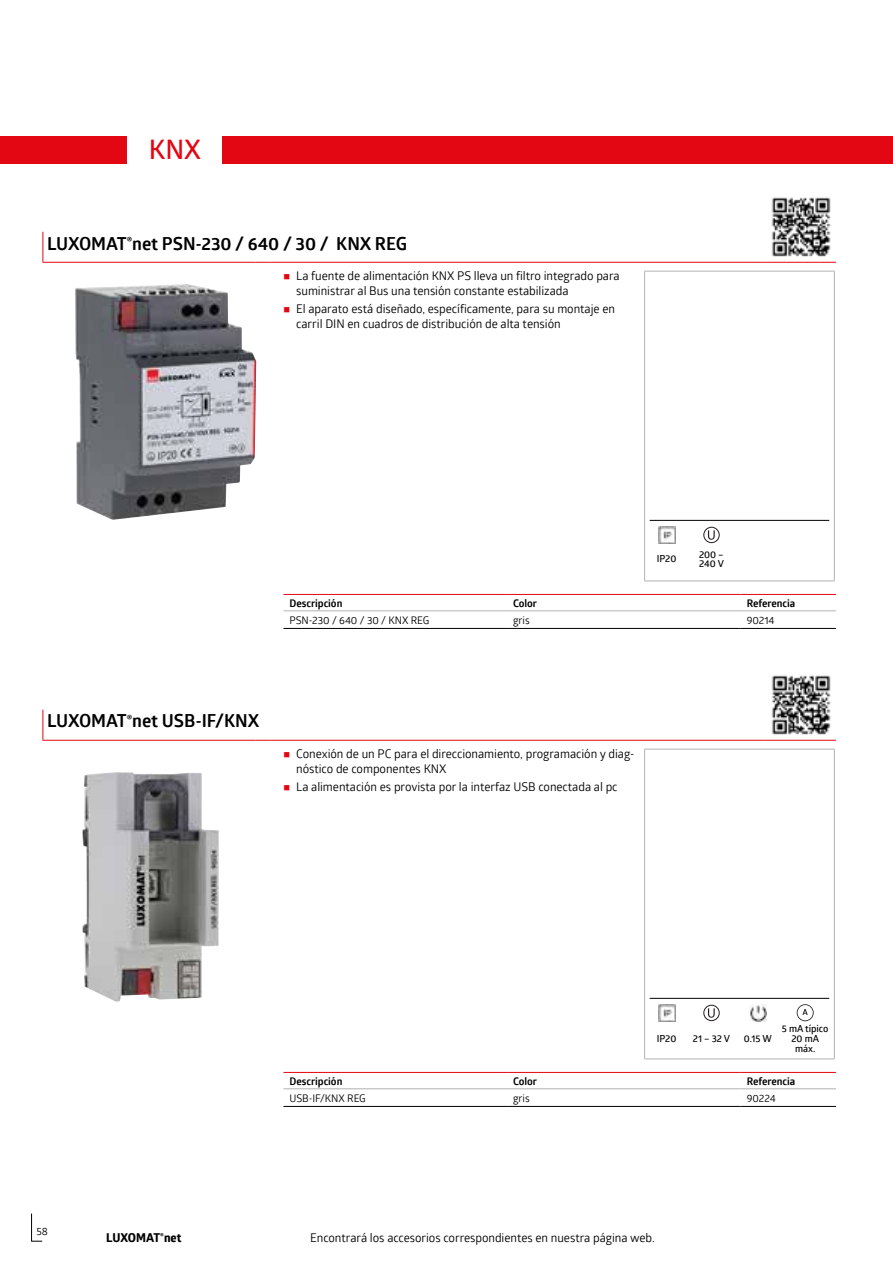
<style>
.page{position:relative;width:893px;height:1263px;background:#fff}
.page>*{position:absolute;margin:0;border:0;box-sizing:border-box;transform-origin:0 0}
.t1{font:600 27px "Glober";color:#e30613}
.t2{font:700 18px "Glober";letter-spacing:-.005em;color:#000}
.t3{font:12px/15px "Glober";letter-spacing:-.005em;color:#000}
.t4{font:700 12px "Globerx";color:#000}
.t5{font:10.5px "Glober";letter-spacing:-.005em;color:#000}
.t6{font:700 10.5px "Glober";letter-spacing:-.005em;color:#000}
.t7{font:600 9.75px/9.8px "Glober";letter-spacing:-.005em;color:#000}
</style>
<div class="page">
<div style="left:0;top:136px;width:893px;height:28px;background:#e30613"></div>
<svg style="left:31px;top:1213px;width:12px;height:29px"></svg>
<div style="left:128px;top:132px;width:94px;height:36px;background:#fff"></div>
<hr style="left:765px;top:262px;width:71px;height:1px;background:#e30613">
<hr style="left:43px;top:232px;width:1px;height:30px;background:#e30613">
<hr style="left:43px;top:262px;width:212px;height:1px;background:#e30613">
<svg style="left:255px;top:262px;width:16px;height:1px"></svg>
<hr style="left:271px;top:262px;width:494px;height:1px;background:#e30613">
<img style="left:771px;top:197px;width:60px;height:60px">
<img style="left:75px;top:284px;width:181px;height:236px">
<hr style="left:644px;top:271px;width:1px;height:309px;background:#b3b2b2">
<hr style="left:644px;top:271px;width:191px;height:1px;background:#b3b2b2">
<hr style="left:834px;top:271px;width:1px;height:309px;background:#b3b2b2">
<hr style="left:644px;top:580px;width:191px;height:1px;background:#b3b2b2">
<hr style="left:650px;top:520px;width:179px;height:1px;background:#000">
<img style="left:658px;top:526px;width:17px;height:17px">
<div style="left:703px;top:527px;width:17px;height:16px;border:1px solid #231f20;border-radius:50%"></div>
<svg style="left:708px;top:530px;width:7px;height:10px"></svg>
<hr style="left:283px;top:628px;width:224px;height:1px;background:#000">
<hr style="left:507px;top:628px;width:234px;height:1px;background:#000">
<hr style="left:741px;top:628px;width:95px;height:1px;background:#000">
<hr style="left:283px;top:594px;width:224px;height:1px;background:#e30613">
<hr style="left:283px;top:610px;width:224px;height:1px;background:#b3b2b2">
<hr style="left:507px;top:610px;width:234px;height:1px;background:#b3b2b2">
<hr style="left:741px;top:610px;width:95px;height:1px;background:#b3b2b2">
<hr style="left:507px;top:594px;width:234px;height:1px;background:#e30613">
<hr style="left:741px;top:594px;width:95px;height:1px;background:#e30613">
<hr style="left:765px;top:740px;width:71px;height:1px;background:#e30613">
<hr style="left:43px;top:710px;width:1px;height:30px;background:#e30613">
<hr style="left:43px;top:740px;width:212px;height:1px;background:#e30613">
<svg style="left:255px;top:740px;width:16px;height:1px"></svg>
<hr style="left:271px;top:740px;width:494px;height:1px;background:#e30613">
<img style="left:771px;top:675px;width:60px;height:60px">
<img style="left:82px;top:772px;width:137px;height:230px">
<hr style="left:644px;top:749px;width:1px;height:309px;background:#b3b2b2">
<hr style="left:644px;top:749px;width:191px;height:1px;background:#b3b2b2">
<hr style="left:834px;top:749px;width:1px;height:309px;background:#b3b2b2">
<hr style="left:644px;top:1058px;width:191px;height:1px;background:#b3b2b2">
<hr style="left:650px;top:998px;width:179px;height:1px;background:#000">
<img style="left:658px;top:1004px;width:17px;height:17px">
<div style="left:703px;top:1005px;width:17px;height:16px;border:1px solid #231f20;border-radius:50%"></div>
<svg style="left:708px;top:1008px;width:7px;height:10px"></svg>
<img style="left:749px;top:1004px;width:17px;height:17px">
<svg style="left:797px;top:1004px;width:17px;height:17px"></svg>
<hr style="left:283px;top:1106px;width:224px;height:1px;background:#000">
<hr style="left:507px;top:1106px;width:234px;height:1px;background:#000">
<hr style="left:741px;top:1106px;width:95px;height:1px;background:#000">
<hr style="left:283px;top:1072px;width:224px;height:1px;background:#e30613">
<hr style="left:283px;top:1088px;width:224px;height:1px;background:#b3b2b2">
<hr style="left:507px;top:1088px;width:234px;height:1px;background:#b3b2b2">
<hr style="left:741px;top:1088px;width:95px;height:1px;background:#b3b2b2">
<hr style="left:507px;top:1072px;width:234px;height:1px;background:#e30613">
<hr style="left:741px;top:1072px;width:95px;height:1px;background:#e30613">
<h1 class="t1" style="left:149px;top:131px;width:54px">KNX</h1>
<h2 class="t2" style="left:47px;top:230px;width:362px">LUXOMAT<sup>®</sup>net PSN-230 / 640 / 30 / KNX REG</h2>
<p class="t3" style="left:296px;top:268px;width:325px">La fuente de alimentación KNX PS lleva un filtro integrado para suministrar al Bus una tensión constante estabilizada</p>
<p class="t3" style="left:296px;top:301px;width:320px">El aparato está diseñado, específicamente, para su montaje en carril DIN en cuadros de distribución de alta tensión</p>
<p class="t7" style="left:657px;top:553px;width:21px">IP20</p>
<p class="t7" style="left:699px;top:549px;width:26px;line-height:9px">200 –<br>240 V</p>
<p class="t6" style="left:289px;top:595px;width:54px">Descripción</p>
<p class="t6" style="left:513px;top:595px;width:26px">Color</p>
<p class="t6" style="left:747px;top:595px;width:50px">Referencia</p>
<p class="t5" style="left:289px;top:613px;width:141px">PSN-230 / 640 / 30 / KNX REG</p>
<p class="t5" style="left:513px;top:613px;width:18px">gris</p>
<p class="t5" style="left:747px;top:613px;width:29px">90214</p>
<h2 class="t2" style="left:47px;top:708px;width:214px">LUXOMAT<sup>®</sup>net USB-IF/KNX</h2>
<p class="t3" style="left:296px;top:746px;width:340px">Conexión de un PC para el direccionamiento, programación y diag&shy;nóstico de componentes KNX</p>
<p class="t3" style="left:296px;top:779px;width:323px">La alimentación es provista por la interfaz USB conectada al pc</p>
<p class="t7" style="left:657px;top:1033px;width:21px">IP20</p>
<p class="t7" style="left:693px;top:1033px;width:39px">21 – 32 V</p>
<p class="t7" style="left:744px;top:1033px;width:29px">0.15 W</p>
<p class="t7" style="left:782px;top:1023px;width:48px;text-align:center">5 mA típico<br>20 mA máx.</p>
<p class="t6" style="left:289px;top:1073px;width:54px">Descripción</p>
<p class="t6" style="left:513px;top:1073px;width:26px">Color</p>
<p class="t6" style="left:747px;top:1073px;width:50px">Referencia</p>
<p class="t5" style="left:289px;top:1091px;width:78px">USB-IF/KNX REG</p>
<p class="t5" style="left:513px;top:1091px;width:18px">gris</p>
<p class="t5" style="left:747px;top:1091px;width:31px">90224</p>
<p class="t5" style="left:36px;top:1224px;width:13px">58</p>
<p class="t4" style="left:106px;top:1229px;width:77px">LUXOMAT<sup>®</sup>net</p>
<p class="t3" style="left:310px;top:1229px;width:346px">Encontrará los accesorios correspondientes en nuestra página web.</p>
</div>
